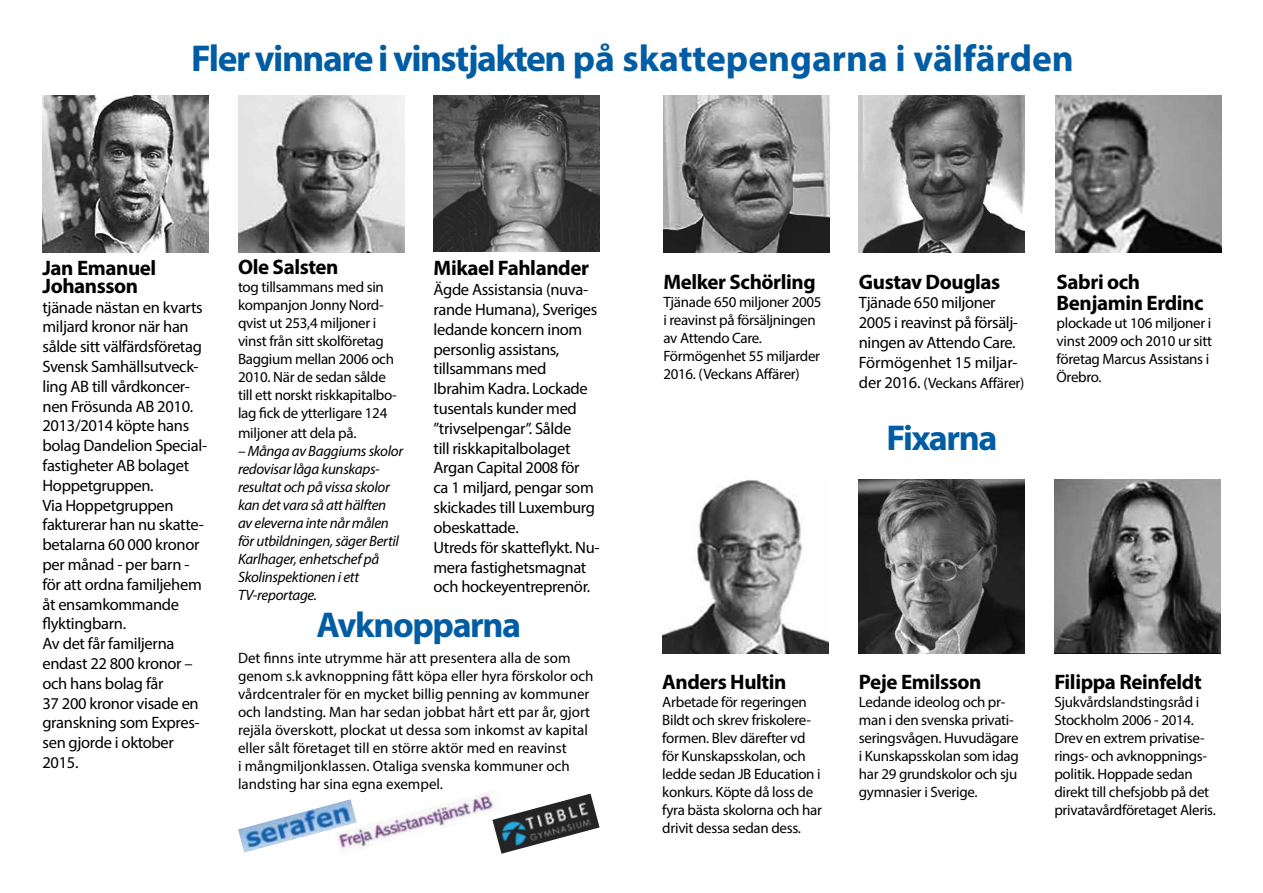
<style>
.page{position:relative;width:1263px;height:893px;background:#fff}
.page>*{position:absolute;margin:0;border:0;box-sizing:border-box;transform-origin:0 0}
.t1{font:700 37.5px "Myriad Pro";letter-spacing:-.01em;color:#005da4}
.t2{font:700 36px "Myriad Pro";letter-spacing:-.04em;color:#005da4}
.t3{font:700 21px/21px "Myriad Pro";letter-spacing:-.02em;color:#000}
.t4{font:16.5px/19.8px "Myriad Pro";letter-spacing:-.02em;color:#000}
.t5{font:15px/18px "Myriad Pro";letter-spacing:-.02em;color:#000}
.t6{font:15px/18px "Myriad Pro";color:#000}
.t7{font:italic 15px/18px "Myriad Pro";letter-spacing:-.02em;color:#000}
.s1{font-size:16.5px}
</style>
<div class="page">
<img style="left:238px;top:96px;width:166px;height:156px">
<img style="left:1055px;top:96px;width:166px;height:156px">
<img style="left:43px;top:96px;width:166px;height:156px">
<img style="left:433px;top:96px;width:167px;height:156px">
<img style="left:859px;top:96px;width:166px;height:156px">
<img style="left:662px;top:480px;width:166px;height:174px">
<img style="left:663px;top:96px;width:166px;height:156px">
<img style="left:1054px;top:480px;width:166px;height:174px">
<img style="left:238px;top:803px;width:96px;height:50px">
<img style="left:334px;top:792px;width:158px;height:56px">
<img style="left:492px;top:794px;width:108px;height:60px">
<img style="left:859px;top:480px;width:166px;height:174px">
<h1 class="t1" style="left:191px;top:34px;width:884px">Fler vinnare i vinstjakten på skattepengarna i välfärden</h1>
<h3 class="t3" style="left:43px;top:258px;width:115px;line-height:18px">Jan Emanuel<br>Johansson</h3>
<p class="t4" style="left:43px;top:297px;width:166px">tjänade nästan en kvarts miljard kronor när han sålde sitt välfärdsföretag<br>Svensk Samhällsutveck&shy;ling AB till vårdkoncer&shy;nen Frösunda AB 2010.<br>2013/2014 köpte hans bolag Dandelion Special&shy;fastigheter AB bolaget<br>Hoppetgruppen.<br>Via Hoppetgruppen fakturerar han nu skatte&shy;betalarna 60 000 kronor per månad - per barn - för att ordna familjehem åt ensamkommande flyktingbarn.<br>Av det får familjerna endast 22 800 kronor – och hans bolag får<br>37 200 kronor visade en granskning som Expres&shy;sen gjorde i oktober<br>2015.</p>
<h3 class="t3" style="left:238px;top:256px;width:102px">Ole Salsten</h3>
<p class="t5" style="left:238px;top:278px;width:160px">tog tillsammans med sin kompanjon Jonny Nord&shy;qvist ut 253,4 miljoner i vinst från sitt skolföretag<br>Baggium mellan 2006 och<br>2010. När de sedan sålde till ett norskt riskkapitalbo&shy;lag fick de ytterligare 124</p>
<p class="t5" style="left:238px;top:424px;width:120px">miljoner att dela på.</p>
<p class="t7" style="left:238px;top:442px;width:167px">– Många av Baggiums skolor redovisar låga kunskaps&shy;resultat och på vissa skolor kan det vara så att hälften av eleverna inte når målen för utbildningen, säger Bertil<br>Karlhager, enhetschef på<br>Skolinspektionen i ett<br>TV-reportage.</p>
<h3 class="t3" style="left:433px;top:257px;width:157px">Mikael Fahlander</h3>
<p class="t4" style="left:433px;top:280px;width:168px">Ägde Assistansia (nuva&shy;rande Humana), Sveriges ledande koncern inom personlig assistans, tillsammans med<br>Ibrahim Kadra. Lockade tusentals kunder med ”trivselpengar”. Sålde<br>till riskkapitalbolaget<br>Argan Capital 2008 för<br>ca 1 miljard, pengar som skickades till Luxemburg obeskattade.<br>Utreds för skatteflykt. Nu&shy;mera fastighetsmagnat och hockeyentreprenör.</p>
<h3 class="t3" style="left:859px;top:270px;width:143px">Gustav Douglas</h3>
<h3 class="t3" style="left:663px;top:270px;width:154px">Melker Schörling</h3>
<p class="t5" style="left:663px;top:292px;width:160px">Tjänade 650 miljoner 2005 i reavinst på försäljningen av Attendo Care.<br>Förmögenhet 55 miljarder<br>2016. (Veckans Affärer)</p>
<p class="t4" style="left:859px;top:293px;width:161px">Tjänade 650 miljoner<br>2005 i reavinst på försälj&shy;ningen av Attendo Care.<br>Förmögenhet 15 miljar-</p>
<p class="t5" style="left:859px;top:373px;width:167px"><span class="s1">der 2016.</span> (Veckans Affärer)</p>
<h2 class="t2" style="left:886px;top:414px;width:112px">Fixarna</h2>
<h2 class="t2" style="left:316px;top:602px;width:206px">Avknopparna</h2>
<p class="t6" style="left:238px;top:649px;width:357px">Det finns inte utrymme här att presentera alla de som genom s.k avknoppning fått köpa eller hyra förskolor och vårdcentraler för en mycket billig penning av kommuner och landsting. Man har sedan jobbat hårt ett par år, gjort rejäla överskott, plockat ut dessa som inkomst av kapital eller sålt företaget till en större aktör med en reavinst<br>i mångmiljonklassen. Otaliga svenska kommuner och landsting har sina egna exempel.</p>
<h3 class="t3" style="left:662px;top:670px;width:126px">Anders Hultin</h3>
<p class="t5" style="left:662px;top:692px;width:161px">Arbetade för regeringen<br>Bildt och skrev friskolere&shy;formen. Blev därefter vd för Kunskapsskolan, och ledde sedan JB Education i konkurs. Köpte då loss de fyra bästa skolorna och har drivit dessa sedan dess.</p>
<h3 class="t3" style="left:859px;top:670px;width:124px">Peje Emilsson</h3>
<p class="t5" style="left:859px;top:692px;width:162px">Ledande ideolog och pr&shy;man i den svenska privati&shy;seringsvågen. Huvudägare i Kunskapsskolan som idag har 29 grundskolor och sju gymnasier i Sverige.</p>
<h3 class="t3" style="left:1056px;top:270px;width:148px">Sabri och<br>Benjamin Erdinc</h3>
<p class="t5" style="left:1056px;top:313px;width:157px">plockade ut 106 miljoner i vinst 2009 och 2010 ur sitt företag Marcus Assistans i<br>Örebro.</p>
<h3 class="t3" style="left:1054px;top:670px;width:149px">Filippa Reinfeldt</h3>
<p class="t5" style="left:1054px;top:692px;width:163px">Sjukvårdslandstingsråd i<br>Stockholm 2006 - 2014.<br>Drev en extrem privatise&shy;rings- och avknoppnings&shy;politik. Hoppade sedan direkt till chefsjobb på det privatavårdföretaget Aleris.</p>
</div>
